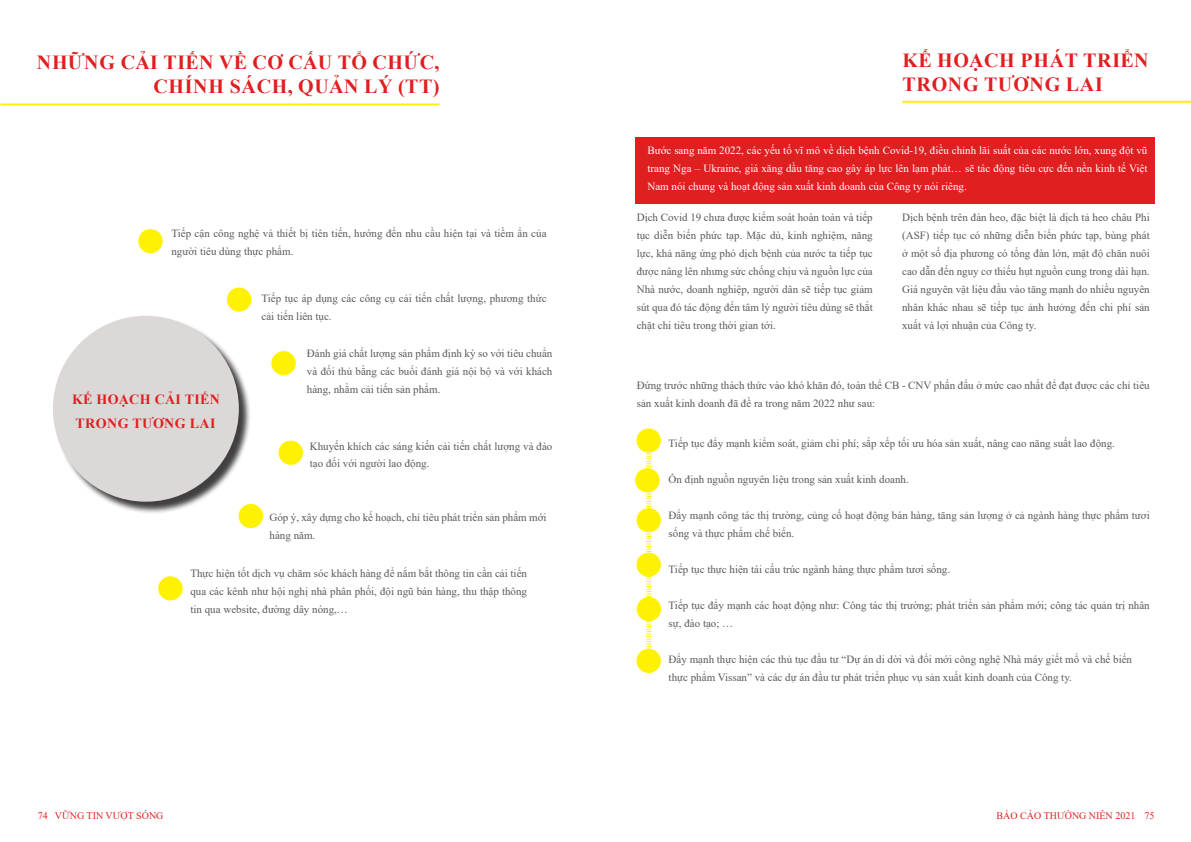
<style>
.page{position:relative;width:1191px;height:842px;background:#fff}
.page>*{position:absolute;margin:0;border:0;box-sizing:border-box;transform-origin:0 0}
.t1{font:700 20px/24px "Times New Roman";letter-spacing:.035em;color:#df1f20;text-align:right}
.t2{font:700 14px/24px "Times New Roman";letter-spacing:.025em;color:#df1f20}
.t3{font:11px/18px "Times New Roman";color:#58595b}
.t4{font:11px/18px "Times New Roman";color:#fff;text-align:justify}
.t5{font:10px "Times New Roman";color:#df1f20}
</style>
<div class="page">
<hr style="left:0;top:103px;width:439px;height:2px;background:#fff200">
<div style="left:54px;top:317px;width:198px;height:197px;background:#000;opacity:.75"></div>
<div style="left:53px;top:316px;width:186px;height:186px;background:#ddd8d8;border-radius:50%"></div>
<div style="left:139px;top:230px;width:23px;height:23px;background:#fff200;border-radius:50%"></div>
<div style="left:139px;top:229px;width:23px;height:24px;border:1px solid #fff200;border-radius:50%"></div>
<div style="left:142px;top:233px;width:17px;height:17px;border:1px solid #fff200;border-radius:50%"></div>
<div style="left:227px;top:288px;width:24px;height:23px;background:#fff200;border-radius:50%"></div>
<div style="left:227px;top:288px;width:24px;height:23px;border:1px solid #fff200;border-radius:50%"></div>
<div style="left:230px;top:291px;width:18px;height:17px;border:1px solid #fff200;border-radius:50%"></div>
<div style="left:272px;top:352px;width:23px;height:23px;background:#fff200;border-radius:50%"></div>
<div style="left:272px;top:351px;width:23px;height:24px;border:1px solid #fff200;border-radius:50%"></div>
<div style="left:275px;top:355px;width:17px;height:17px;border:1px solid #fff200;border-radius:50%"></div>
<div style="left:239px;top:504px;width:23px;height:24px;background:#fff200;border-radius:50%"></div>
<div style="left:239px;top:504px;width:24px;height:24px;border:1px solid #fff200;border-radius:50%"></div>
<div style="left:242px;top:507px;width:17px;height:18px;border:1px solid #fff200;border-radius:50%"></div>
<div style="left:159px;top:577px;width:23px;height:23px;background:#fff200;border-radius:50%"></div>
<div style="left:158px;top:576px;width:24px;height:24px;border:1px solid #fff200;border-radius:50%"></div>
<div style="left:162px;top:580px;width:17px;height:17px;border:1px solid #fff200;border-radius:50%"></div>
<div style="left:279px;top:441px;width:23px;height:23px;background:#fff200;border-radius:50%"></div>
<div style="left:279px;top:441px;width:24px;height:23px;border:1px solid #fff200;border-radius:50%"></div>
<div style="left:282px;top:444px;width:17px;height:17px;border:1px solid #fff200;border-radius:50%"></div>
<div style="left:635px;top:138px;width:520px;height:66px;background:#df1f20"></div>
<hr style="left:902px;top:101px;width:289px;height:2px;background:#fff200">
<div style="left:637px;top:429px;width:23px;height:23px;background:#fff200;border-radius:50%"></div>
<div style="left:637px;top:429px;width:23px;height:23px;border:1px solid #fff200;border-radius:50%"></div>
<div style="left:640px;top:432px;width:17px;height:17px;border:1px solid #fff200;border-radius:50%"></div>
<svg style="left:646px;top:448px;width:5px;height:201px"></svg>
<div style="left:635px;top:469px;width:24px;height:23px;background:#fff200;border-radius:50%"></div>
<div style="left:635px;top:468px;width:24px;height:24px;border:1px solid #fff200;border-radius:50%"></div>
<div style="left:639px;top:472px;width:17px;height:17px;border:1px solid #fff200;border-radius:50%"></div>
<div style="left:637px;top:509px;width:23px;height:23px;background:#fff200;border-radius:50%"></div>
<div style="left:637px;top:508px;width:23px;height:24px;border:1px solid #fff200;border-radius:50%"></div>
<div style="left:640px;top:512px;width:17px;height:17px;border:1px solid #fff200;border-radius:50%"></div>
<div style="left:637px;top:553px;width:23px;height:23px;background:#fff200;border-radius:50%"></div>
<div style="left:637px;top:553px;width:23px;height:23px;border:1px solid #fff200;border-radius:50%"></div>
<div style="left:640px;top:556px;width:17px;height:17px;border:1px solid #fff200;border-radius:50%"></div>
<div style="left:637px;top:598px;width:23px;height:23px;background:#fff200;border-radius:50%"></div>
<div style="left:637px;top:597px;width:24px;height:24px;border:1px solid #fff200;border-radius:50%"></div>
<div style="left:640px;top:601px;width:17px;height:17px;border:1px solid #fff200;border-radius:50%"></div>
<div style="left:637px;top:649px;width:23px;height:23px;background:#fff200;border-radius:50%"></div>
<div style="left:637px;top:649px;width:23px;height:24px;border:1px solid #fff200;border-radius:50%"></div>
<div style="left:640px;top:652px;width:17px;height:17px;border:1px solid #fff200;border-radius:50%"></div>
<h1 class="t1" style="left:37px;top:50px;width:404px">NHỮNG CẢI TIẾN VỀ CƠ CẤU TỔ CHỨC,<br>CHÍNH SÁCH, QUẢN LÝ (TT)</h1>
<p class="t3" style="left:171px;top:224px;width:377px">Tiếp cận công nghệ và thiết bị tiên tiến, hướng đến nhu cầu hiện tại và tiềm ẩn của người tiêu dùng thực phẩm.</p>
<p class="t3" style="left:261px;top:289px;width:287px">Tiếp tục áp dụng các công cụ cải tiến chất lượng, phương thức cải tiến liên tục.</p>
<p class="t3" style="left:307px;top:344px;width:247px;text-align:justify">Đánh giá chất lượng sản phẩm định kỳ so với tiêu chuẩn và đối thủ bằng các buổi đánh giá nội bộ và với khách hàng, nhằm cải tiến sản phẩm.</p>
<p class="t2" style="left:72px;top:386px;width:149px">KẾ HOẠCH CẢI TIẾN<br>TRONG TƯƠNG LAI</p>
<p class="t3" style="left:310px;top:436px;width:244px">Khuyến khích các sáng kiến cải tiến chất lượng và đào tạo đối với người lao động.</p>
<p class="t3" style="left:269px;top:508px;width:278px">Góp ý, xây dựng cho kế hoạch, chỉ tiêu phát triển sản phẩm mới hàng năm.</p>
<p class="t3" style="left:190px;top:564px;width:338px;text-align:justify">Thực hiện tốt dịch vụ chăm sóc khách hàng để nắm bắt thông tin cần cải tiến qua các kênh như hội nghị nhà phân phối, đội ngũ bán hàng, thu thập thông tin qua website, đường dây nóng,…</p>
<h1 class="t1" style="left:902px;top:47px;width:248px;text-align:left">KẾ HOẠCH PHÁT TRIỂN<br>TRONG TƯƠNG LAI</h1>
<p class="t4" style="left:647px;top:141px;width:501px">Bước sang năm 2022, các yếu tố vĩ mô về dịch bệnh Covid-19, điều chỉnh lãi suất của các nước lớn, xung đột vũ trang Nga – Ukraine, giá xăng dầu tăng cao gây áp lực lên lạm phát… sẽ tác động tiêu cực đến nền kinh tế Việt Nam nói chung và hoạt động sản xuất kinh doanh của Công ty nói riêng.</p>
<p class="t3" style="left:637px;top:208px;width:237px;text-align:justify">Dịch Covid 19 chưa được kiểm soát hoàn toàn và tiếp tục diễn biến phức tạp. Mặc dù, kinh nghiệm, năng lực, khả năng ứng phó dịch bệnh của nước ta tiếp tục được nâng lên nhưng sức chống chịu và nguồn lực của Nhà nước, doanh nghiệp, người dân sẽ tiếp tục giảm sút qua đó tác động đến tâm lý người tiêu dùng sẽ thắt chặt chi tiêu trong thời gian tới.</p>
<p class="t3" style="left:902px;top:208px;width:249px;text-align:justify">Dịch bệnh trên đàn heo, đặc biệt là dịch tả heo châu Phi (ASF) tiếp tục có những diễn biến phức tạp, bùng phát ở một số địa phương có tổng đàn lớn, mật độ chăn nuôi cao dẫn đến nguy cơ thiếu hụt nguồn cung trong dài hạn.<br>Giá nguyên vật liệu đầu vào tăng mạnh do nhiều nguyên nhân khác nhau sẽ tiếp tục ảnh hưởng đến chi phí sản xuất và lợi nhuận của Công ty.</p>
<p class="t3" style="left:637px;top:375px;width:514px">Đứng trước những thách thức vào khó khăn đó, toàn thể CB - CNV phấn đấu ở mức cao nhất để đạt được các chỉ tiêu sản xuất kinh doanh đã đề ra trong năm 2022 như sau:</p>
<p class="t3" style="left:650px;top:434px;width:466px">• Tiếp tục đẩy mạnh kiểm soát, giảm chi phí; sắp xếp tối ưu hóa sản xuất, nâng cao năng suất lao động.</p>
<p class="t3" style="left:650px;top:470px;width:260px">• Ổn định nguồn nguyên liệu trong sản xuất kinh doanh.</p>
<p class="t3" style="left:668px;top:506px;width:482px;text-indent:-18px">• Đẩy mạnh công tác thị trường, củng cố hoạt động bán hàng, tăng sản lượng ở cả ngành hàng thực phẩm tươi sống và thực phẩm chế biến.</p>
<p class="t3" style="left:650px;top:560px;width:301px">• Tiếp tục thực hiện tái cấu trúc ngành hàng thực phẩm tươi sống.</p>
<p class="t3" style="left:668px;top:596px;width:482px;text-indent:-18px">• Tiếp tục đẩy mạnh các hoạt động như: Công tác thị trường; phát triển sản phẩm mới; công tác quản trị nhân sự, đào tạo; …</p>
<p class="t3" style="left:668px;top:650px;width:465px;text-indent:-18px">• Đẩy mạnh thực hiện các thủ tục đầu tư “Dự án di dời và đổi mới công nghệ Nhà máy giết mổ và chế biến thực phẩm Vissan” và các dự án đầu tư phát triển phục vụ sản xuất kinh doanh của Công ty.</p>
<p class="t5" style="left:38px;top:809px;width:127px">74 VỮNG TIN VƯỢT SÓNG</p>
<p class="t5" style="left:996px;top:808px;width:159px">BÁO CÁO THƯỜNG NIÊN 2021 75</p>
</div>
